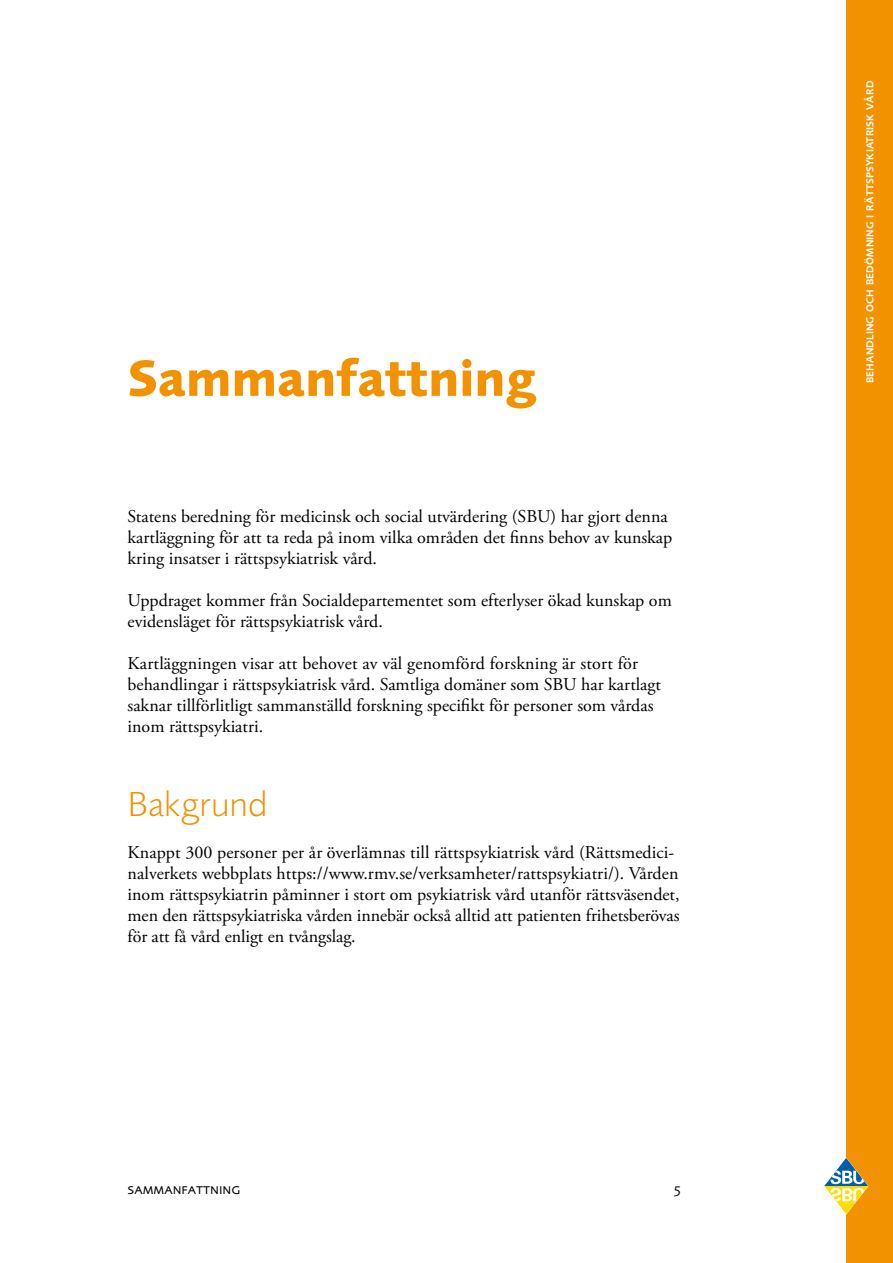
<style>
.page{position:relative;width:893px;height:1263px;background:#fff}
.page>*{position:absolute;margin:0;border:0;box-sizing:border-box;transform-origin:0 0}
.Kapitelrubrik_Samman{font:700 52.5px "Foundry Sans";color:#f39200}
.Rubrik_1{font:300 36px "Foundry Sans";color:#f39200}
.t1{font:18px/21px "Adobe Garamond Pro";color:#000}
.t2{font:15px "Foundry Sans Expert";color:#000}
.t3{font:600 10.5px "Foundry Sans";letter-spacing:.015em;color:#fff}
</style>
<div class="page">
<div style="left:846px;top:0;width:47px;height:1263px;background:#f39200"></div>
<svg style="left:824px;top:1157px;width:44px;height:58px"></svg>
<h1 class="Kapitelrubrik_Samman" style="left:128px;top:347px;width:410px">Sammanfattning</h1>
<p class="t1" style="left:128px;top:506px;width:546px">Statens beredning för medicinsk och social utvärdering (SBU) har gjort denna kartläggning för att ta reda på inom vilka områden det finns behov av kunskap kring insatser i rättspsykiatrisk vård.</p>
<p class="t1" style="left:128px;top:590px;width:546px">Uppdraget kommer från Socialdepartementet som efterlyser ökad kunskap om evidensläget för rättspsykiatrisk vård.</p>
<p class="t1" style="left:128px;top:653px;width:535px">Kartläggningen visar att behovet av väl genomförd forskning är stort för behandlingar i rättspsykiatrisk vård. Samtliga domäner som SBU har kartlagt saknar tillförlitligt sammanställd forskning specifikt för personer som vårdas inom rättspsykiatri.</p>
<h2 class="Rubrik_1" style="left:128px;top:783px;width:141px">Bakgrund</h2>
<p class="t1" style="left:128px;top:842px;width:554px">Knappt 300 personer per år överlämnas till rättspsykiatrisk vård (Rättsmedici&shy;nalverkets webbplats https://www.rmv.se/verksamheter/rattspsykiatri/). Vården inom rättspsykiatrin påminner i stort om psykiatrisk vård utanför rättsväsendet, men den rättspsykiatriska vården innebär också alltid att patienten frihetsberövas för att få vård enligt en tvångslag.</p>
<p class="t2" style="left:128px;top:1180px;width:114px">sammanfattning</p>
<p class="t2" style="left:674px;top:1180px;width:8px">5</p>
<p class="t3" style="left:864px;top:383px;width:304px;rotate:-90deg">behandling och bedömning i rättspsykiatrisk vård</p>
</div>
